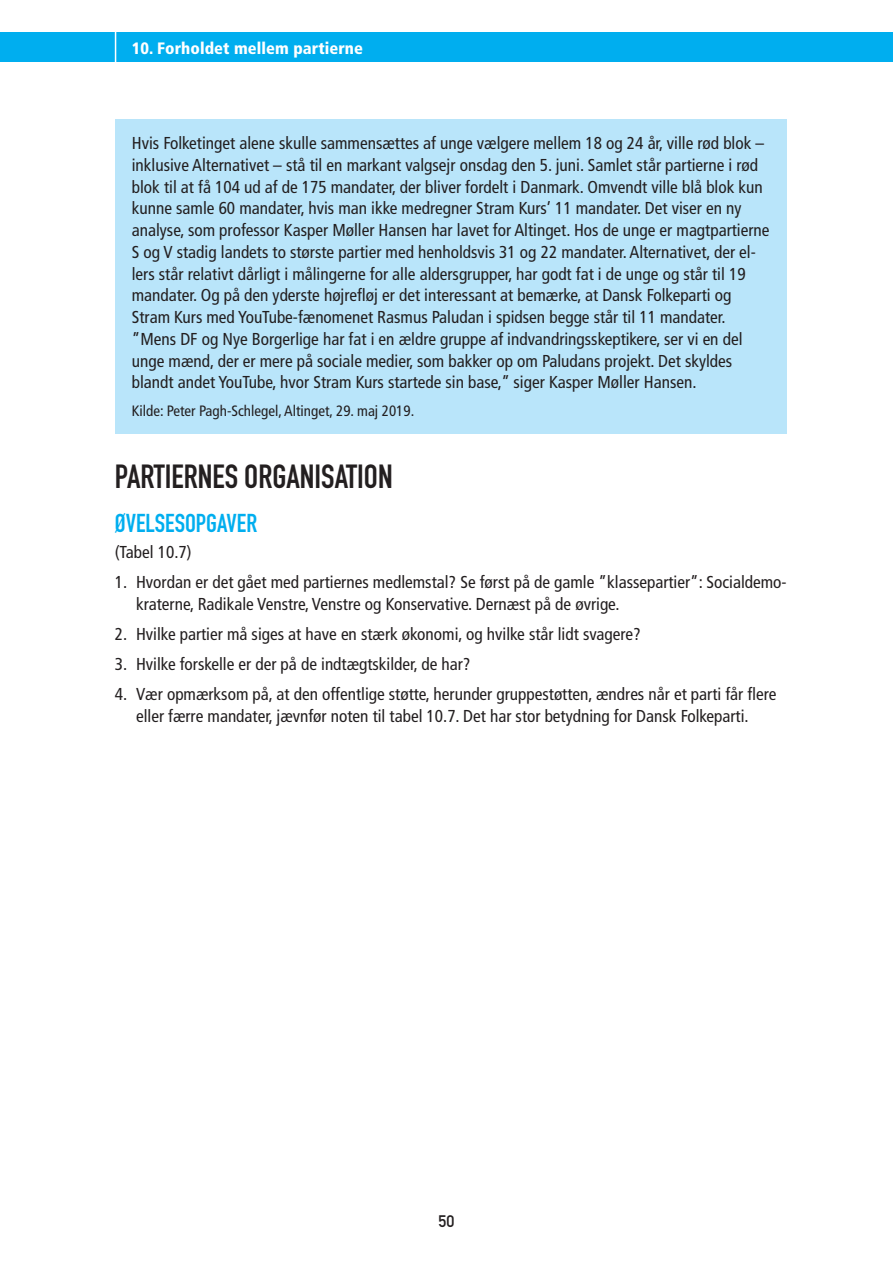
<style>
.page{position:relative;width:893px;height:1263px;background:#fff}
.page>*{position:absolute;margin:0;border:0;box-sizing:border-box;transform-origin:0 0}
.t1{font:33px "DIN Engschrift";color:#231f20}
.t2{font:25.5px "DIN Engschrift";color:#00aeef}
.t3{font:condensed 17.25px/21.8px "Frutiger";color:#231f20}
.t4{font:900 condensed 16.5px "Frutiger";letter-spacing:.005em;color:#fff}
.t5{font:16.5px "DIN Mittelschrift Alternate";color:#231f20}
.t6{font:condensed 15px "Frutiger";color:#231f20}
</style>
<div class="page">
<div style="left:0;top:32px;width:893px;height:30px;background:#00aeef"></div>
<hr style="left:115px;top:30px;width:1px;height:42px;background:#fff">
<div style="left:115px;top:119px;width:672px;height:314px;background:#b9e5fa"></div>
<p class="t4" style="left:132px;top:39px;width:233px">10. Forholdet mellem partierne</p>
<p class="t3" style="left:132px;top:132px;width:639px">Hvis Folketinget alene skulle sammensættes af unge vælgere mellem 18 og 24 år, ville rød blok – inklusive Alternativet – stå til en markant valgsejr onsdag den 5. juni. Samlet står partierne i rød blok til at få 104 ud af de 175 mandater, der bliver fordelt i Danmark. Omvendt ville blå blok kun kunne samle 60 mandater, hvis man ikke medregner Stram Kurs’ 11 mandater. Det viser en ny analyse, som professor Kasper Møller Hansen har lavet for Altinget. Hos de unge er magtpartierne S og V stadig landets to største partier med henholdsvis 31 og 22 mandater. Alternativet, der el&shy;lers står relativt dårligt i målingerne for alle aldersgrupper, har godt fat i de unge og står til 19 mandater. Og på den yderste højrefløj er det interessant at bemærke, at Dansk Folkeparti og Stram Kurs med YouTube-fænomenet Rasmus Paludan i spidsen begge står til 11 mandater. ”Mens DF og Nye Borgerlige har fat i en ældre gruppe af indvandringsskeptikere, ser vi en del unge mænd, der er mere på sociale medier, som bakker op om Paludans projekt. Det skyldes blandt andet YouTube, hvor Stram Kurs startede sin base,” siger Kasper Møller Hansen.</p>
<p class="t6" style="left:132px;top:402px;width:284px">Kilde: Peter Pagh-Schlegel, Altinget, 29. maj 2019.</p>
<h1 class="t1" style="left:115px;top:457px;width:279px">PARTIERNES ORGANISATION</h1>
<h2 class="t2" style="left:115px;top:508px;width:144px">ØVELSESOPGAVER</h2>
<p class="t3" style="left:115px;top:541px;width:78px">(Tabel 10.7)</p>
<p class="t3" style="left:136px;top:571px;width:652px;text-indent:-21px">1. Hvordan er det gået med partiernes medlemstal? Se først på de gamle ”klassepartier”: Socialdemo&shy;kraterne, Radikale Venstre, Venstre og Konservative. Dernæst på de øvrige.</p>
<p class="t3" style="left:115px;top:623px;width:527px">2. Hvilke partier må siges at have en stærk økonomi, og hvilke står lidt svagere?</p>
<p class="t3" style="left:115px;top:653px;width:357px">3. Hvilke forskelle er der på de indtægtskilder, de har?</p>
<p class="t3" style="left:115px;top:684px;width:663px;text-align:center">4. Vær opmærksom på, at den offentlige støtte, herunder gruppestøtten, ændres når et parti får flere eller færre mandater, jævnfør noten til tabel 10.7. Det har stor betydning for Dansk Folkeparti.</p>
<p class="t5" style="left:439px;top:1212px;width:17px">50</p>
</div>
